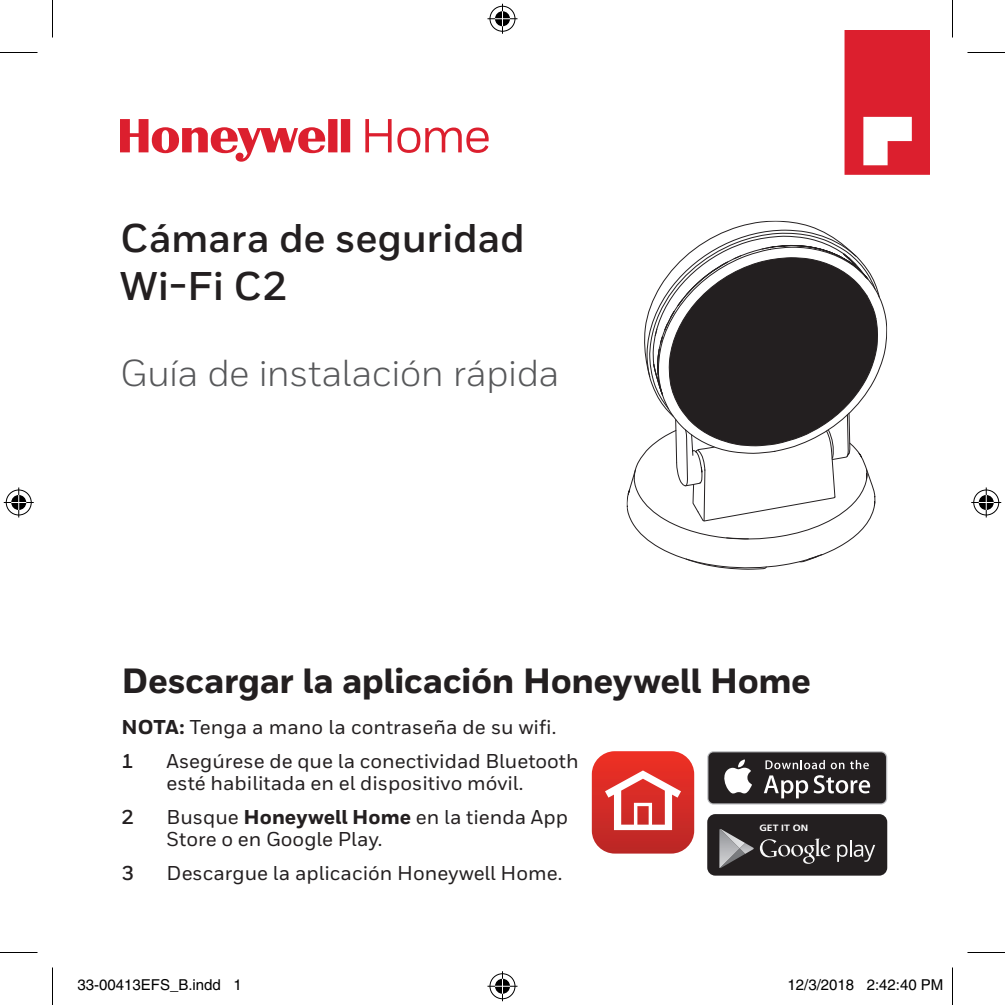
<style>
.page{position:relative;width:1005px;height:1005px;background:#fff}
.page>*{position:absolute;margin:0;border:0;box-sizing:border-box;transform-origin:0 0}
.t1{font:700 40px/48px "Honeywell Sans";letter-spacing:-.01em;color:#231f20}
.t2{font:37.5px "Honeywell Sans";letter-spacing:-.02em;color:#57585a}
.t3{font:800 35px "Honeywell Sans";letter-spacing:-.015em;color:#231f20}
.t4{font:500 20px/22.5px "Honeywell Sans";color:#231f20}
.t5{font:700 20px "Honeywell Sans";color:#231f20}
.t6{font:15px "Helvetica";color:#000}
.t7{font:700 9px "Frutiger LT Std";color:#fff;scale:1.13 1}
.s1{font-weight:800}
.s2{font-weight:700}
</style>
<div class="page">
<svg style="left:120px;top:119px;width:369px;height:43px"></svg>
<svg style="left:845px;top:30px;width:85px;height:145px;background:#e13f4c"></svg>
<svg style="left:717px;top:229px;width:113px;height:6px"></svg>
<svg style="left:704px;top:235px;width:136px;height:7px"></svg>
<svg style="left:627px;top:245px;width:251px;height:325px"></svg>
<div style="left:707px;top:814px;width:180px;height:62px;background:#231f20;border-radius:8px"></div>
<svg style="left:719px;top:829px;width:35px;height:39px"></svg>
<svg style="left:837px;top:840px;width:38px;height:22px"></svg>
<svg style="left:760px;top:839px;width:71px;height:25px"></svg>
<svg style="left:592px;top:751px;width:102px;height:103px"></svg>
<svg style="left:707px;top:751px;width:180px;height:54px"></svg>
<div style="left:708px;top:752px;width:178px;height:51px;background:#231f20;border-radius:5px"></div>
<svg style="left:724px;top:759px;width:28px;height:35px"></svg>
<svg style="left:764px;top:775px;width:44px;height:23px"></svg>
<svg style="left:814px;top:775px;width:56px;height:18px"></svg>
<svg style="left:765px;top:760px;width:60px;height:9px"></svg>
<svg style="left:831px;top:763px;width:13px;height:6px"></svg>
<svg style="left:850px;top:760px;width:19px;height:9px"></svg>
<hr style="left:0;top:52px;width:38px;height:1px;background:#000">
<hr style="left:968px;top:52px;width:37px;height:1px;background:#000">
<hr style="left:0;top:952px;width:38px;height:1px;background:#000">
<hr style="left:968px;top:952px;width:37px;height:1px;background:#000">
<hr style="left:52px;top:0;width:1px;height:38px;background:#000">
<hr style="left:52px;top:968px;width:1px;height:37px;background:#000">
<hr style="left:952px;top:0;width:1px;height:38px;background:#000">
<hr style="left:952px;top:968px;width:1px;height:37px;background:#000">
<div style="left:488px;top:5px;width:29px;height:28px;border:3px solid #fff;border-radius:50%"></div>
<hr style="left:488px;top:17px;width:30px;height:3px;background:#fff">
<hr style="left:501px;top:4px;width:3px;height:30px;background:#fff">
<div style="left:493px;top:10px;width:19px;height:18px;border:3px solid #fff;border-radius:50%"></div>
<div style="left:490px;top:6px;width:25px;height:26px;border:1px solid #000;border-radius:50%"></div>
<hr style="left:488px;top:18px;width:30px;height:1px;background:#000">
<hr style="left:502px;top:4px;width:1px;height:30px;background:#000">
<svg style="left:495px;top:11px;width:15px;height:15px"></svg>
<div style="left:488px;top:972px;width:29px;height:28px;border:3px solid #fff;border-radius:50%"></div>
<hr style="left:488px;top:985px;width:30px;height:3px;background:#fff">
<hr style="left:501px;top:971px;width:3px;height:30px;background:#fff">
<div style="left:493px;top:977px;width:19px;height:18px;border:3px solid #fff;border-radius:50%"></div>
<div style="left:490px;top:973px;width:25px;height:26px;border:1px solid #000;border-radius:50%"></div>
<hr style="left:488px;top:986px;width:30px;height:1px;background:#000">
<hr style="left:502px;top:971px;width:1px;height:30px;background:#000">
<svg style="left:495px;top:979px;width:15px;height:15px"></svg>
<div style="left:5px;top:488px;width:28px;height:29px;border:3px solid #fff;border-radius:50%"></div>
<hr style="left:4px;top:501px;width:30px;height:3px;background:#fff">
<hr style="left:17px;top:488px;width:3px;height:30px;background:#fff">
<div style="left:10px;top:493px;width:18px;height:19px;border:3px solid #fff;border-radius:50%"></div>
<div style="left:6px;top:490px;width:26px;height:25px;border:1px solid #000;border-radius:50%"></div>
<hr style="left:4px;top:502px;width:30px;height:1px;background:#000">
<hr style="left:18px;top:488px;width:1px;height:30px;background:#000">
<svg style="left:11px;top:495px;width:15px;height:15px"></svg>
<div style="left:972px;top:488px;width:28px;height:29px;border:3px solid #fff;border-radius:50%"></div>
<hr style="left:971px;top:501px;width:30px;height:3px;background:#fff">
<hr style="left:985px;top:488px;width:3px;height:30px;background:#fff">
<div style="left:977px;top:493px;width:18px;height:19px;border:3px solid #fff;border-radius:50%"></div>
<div style="left:973px;top:490px;width:26px;height:25px;border:1px solid #000;border-radius:50%"></div>
<hr style="left:971px;top:502px;width:30px;height:1px;background:#000">
<hr style="left:986px;top:488px;width:1px;height:30px;background:#000">
<svg style="left:979px;top:495px;width:15px;height:15px"></svg>
<div style="left:101px;top:980px;width:5px;height:10px;border:1px solid #fff;border-radius:50%"></div>
<div style="left:99px;top:979px;width:8px;height:12px;border:1px solid #fff;border-radius:50%"></div>
<div style="left:109px;top:980px;width:5px;height:10px;border:1px solid #fff;border-radius:50%"></div>
<div style="left:108px;top:979px;width:8px;height:12px;border:1px solid #fff;border-radius:50%"></div>
<div style="left:831px;top:980px;width:5px;height:10px;border:1px solid #fff;border-radius:50%"></div>
<div style="left:829px;top:979px;width:8px;height:12px;border:1px solid #fff;border-radius:50%"></div>
<div style="left:910px;top:980px;width:5px;height:10px;border:1px solid #fff;border-radius:50%"></div>
<div style="left:908px;top:979px;width:9px;height:12px;border:1px solid #fff;border-radius:50%"></div>
<h1 class="t1" style="left:120px;top:215px;width:406px">Cámara de seguridad<br>Wi-Fi C2</h1>
<h2 class="t2" style="left:120px;top:351px;width:441px">Guía de instalación rápida</h2>
<h3 class="t3" style="left:122px;top:660px;width:691px">Descargar la aplicación Honeywell Home</h3>
<p class="t4" style="left:122px;top:710px;width:436px;line-height:33.8px"><span class="s1">NOTA:</span> Tenga a mano la contraseña de su wifi.<br><span class="s2">1</span></p>
<p class="t4" style="left:167px;top:750px;width:414px">Asegúrese de que la conectividad Bluetooth esté habilitada en el dispositivo móvil.</p>
<p class="t5" style="left:122px;top:805px;width:14px">2</p>
<p class="t4" style="left:167px;top:806px;width:403px">Busque <span class="s1">Honeywell Home</span> en la tienda App<br>Store o en Google Play.</p>
<p class="t5" style="left:122px;top:861px;width:14px">3</p>
<p class="t4" style="left:167px;top:862px;width:397px">Descargue la aplicación Honeywell Home.</p>
<p class="t7" style="left:759px;top:822px;width:45px">GET IT ON</p>
<p class="t6" style="left:78px;top:976px;width:166px">33-00413EFS_B.indd 1</p>
<p class="t6" style="left:788px;top:976px;width:157px">12/3/2018 2:42:40 PM</p>
</div>
